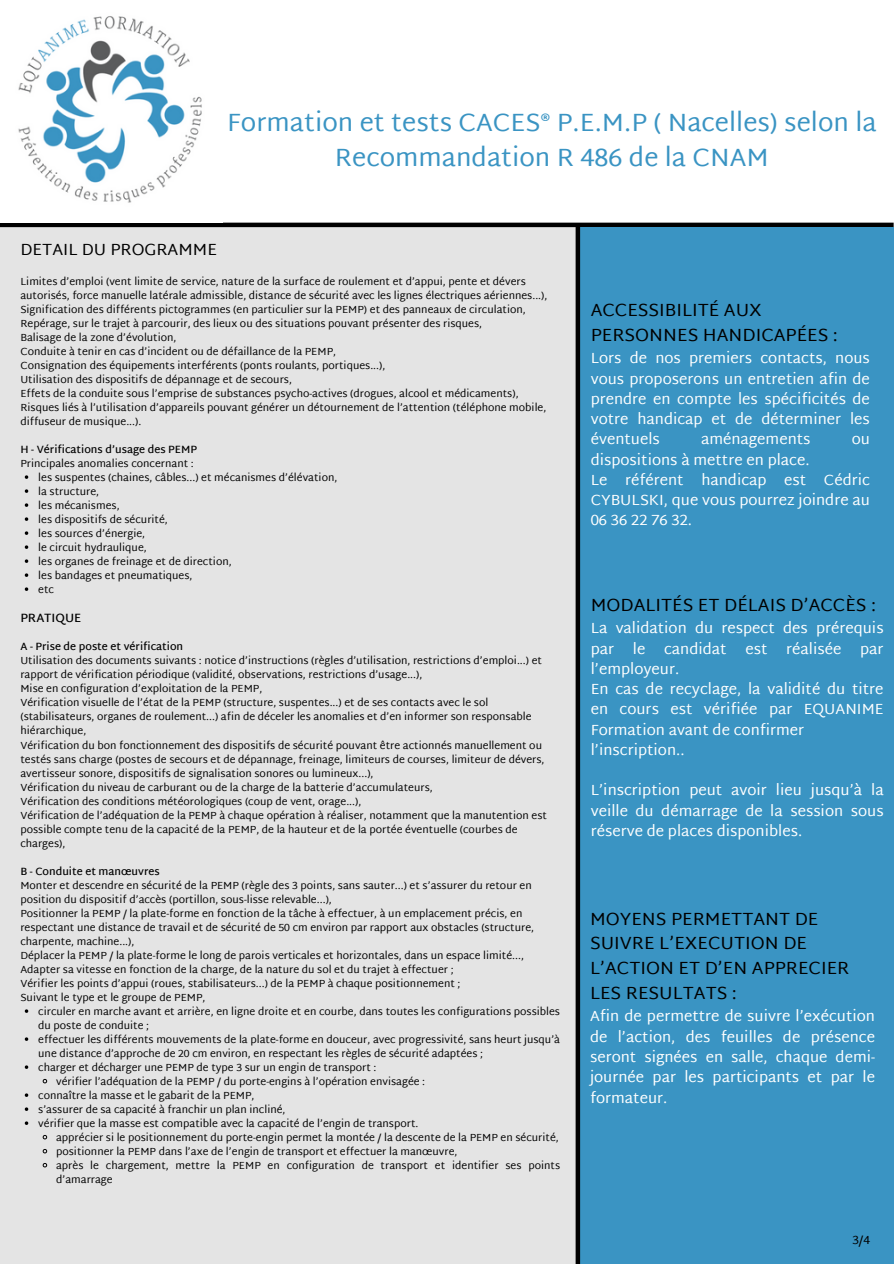
<style>
.page{position:relative;width:894px;height:1264px;background:#fff}
.page>*{position:absolute;margin:0;border:0;box-sizing:border-box;transform-origin:0 0}
.t1{font:25.5px/34.8px "Martel Sans";color:#3a94c3;text-align:center}
.t2{font:18px/24.8px "Martel Sans";color:#000}
.t3{font:16.5px "Martel Sans";color:#000}
.t4{font:15px/20.2px "Martel Sans";color:#fff;text-align:justify}
.t5{font:600 12px "Martel Sans";color:#000}
.t6{font:12px "Martel Sans";color:#000}
.t7{font:10.5px/14px "Martel Sans";color:#000}
.t8{font:600 10.5px "Martel Sans";color:#000}
</style>
<div class="page">
<div style="left:0;top:227px;width:590px;height:1036px;background:#e4e4e4"></div>
<hr style="left:0;top:223px;width:893px;height:4px;background:#000">
<img style="left:18px;top:16px;width:184px;height:187px">
<div style="left:577px;top:227px;width:315px;height:1036px;background:#3a94c3"></div>
<div style="left:575px;top:225px;width:5px;height:1038px;background:#000"></div>
<svg style="left:25px;top:475px;width:3px;height:4px"></svg>
<svg style="left:25px;top:489px;width:3px;height:4px"></svg>
<svg style="left:25px;top:503px;width:3px;height:4px"></svg>
<svg style="left:25px;top:517px;width:3px;height:4px"></svg>
<svg style="left:25px;top:531px;width:3px;height:4px"></svg>
<svg style="left:25px;top:545px;width:3px;height:4px"></svg>
<svg style="left:25px;top:559px;width:3px;height:4px"></svg>
<svg style="left:25px;top:573px;width:3px;height:4px"></svg>
<svg style="left:25px;top:587px;width:3px;height:4px"></svg>
<svg style="left:42px;top:1078px;width:6px;height:5px"></svg>
<svg style="left:42px;top:1135px;width:6px;height:4px"></svg>
<svg style="left:42px;top:1149px;width:6px;height:4px"></svg>
<svg style="left:42px;top:1163px;width:6px;height:4px"></svg>
<h5 class="t1" style="left:227px;top:105px;width:650px">Formation et tests CACES® P.E.M.P ( Nacelles) selon la<br>Recommandation R 486 de la CNAM</h5>
<p class="t3" style="left:20px;top:239px;width:198px">DETAIL DU PROGRAMME</p>
<p class="t7" style="left:20px;top:274px;width:507px">Limites d’emploi (vent limite de service, nature de la surface de roulement et d’appui, pente et dévers</p>
<p class="t7" style="left:20px;top:288px;width:528px">autorisés, force manuelle latérale admissible, distance de sécurité avec les lignes électriques aériennes...),</p>
<p class="t7" style="left:20px;top:302px;width:506px">Signification des différents pictogrammes (en particulier sur la PEMP) et des panneaux de circulation,</p>
<p class="t7" style="left:20px;top:316px;width:463px">Repérage, sur le trajet à parcourir, des lieux ou des situations pouvant présenter des risques,</p>
<p class="t7" style="left:20px;top:330px;width:158px">Balisage de la zone d’évolution,</p>
<p class="t7" style="left:20px;top:344px;width:317px">Conduite à tenir en cas d’incident ou de défaillance de la PEMP,</p>
<p class="t7" style="left:20px;top:358px;width:366px">Consignation des équipements interférents (ponts roulants, portiques...),</p>
<p class="t7" style="left:20px;top:372px;width:273px">Utilisation des dispositifs de dépannage et de secours,</p>
<p class="t7" style="left:20px;top:386px;width:499px">Effets de la conduite sous l’emprise de substances psycho-actives (drogues, alcool et médicaments),</p>
<p class="t7" style="left:20px;top:400px;width:527px">Risques liés à l’utilisation d’appareils pouvant générer un détournement de l’attention (téléphone mobile,</p>
<p class="t7" style="left:20px;top:414px;width:122px">diffuseur de musique...).</p>
<p class="t8" style="left:20px;top:443px;width:178px">H - Vérifications d’usage des PEMP</p>
<p class="t7" style="left:20px;top:456px;width:175px">Principales anomalies concernant :</p>
<p class="t7" style="left:38px;top:470px;width:300px">les suspentes (chaines, câbles...) et mécanismes d’élévation,</p>
<p class="t7" style="left:38px;top:484px;width:62px">la structure,</p>
<p class="t7" style="left:38px;top:498px;width:83px">les mécanismes,</p>
<p class="t7" style="left:38px;top:512px;width:131px">les dispositifs de sécurité,</p>
<p class="t7" style="left:38px;top:526px;width:108px">les sources d’énergie,</p>
<p class="t7" style="left:38px;top:540px;width:110px">le circuit hydraulique,</p>
<p class="t7" style="left:38px;top:554px;width:195px">les organes de freinage et de direction,</p>
<h4 class="t7" style="left:38px;top:568px;width:156px">les bandages et pneumatiques,</h4>
<p class="t7" style="left:38px;top:582px;width:17px">etc</p>
<p class="t5" style="left:20px;top:610px;width:62px">PRATIQUE</p>
<p class="t8" style="left:20px;top:640px;width:164px">A - Prise de poste et vérification</p>
<p class="t7" style="left:20px;top:654px;width:523px">Utilisation des documents suivants : notice d’instructions (règles d’utilisation, restrictions d’emploi...) et</p>
<p class="t7" style="left:20px;top:668px;width:403px">rapport de vérification périodique (validité, observations, restrictions d’usage...),</p>
<p class="t7" style="left:20px;top:682px;width:243px">Mise en configuration d’exploitation de la PEMP,</p>
<p class="t7" style="left:20px;top:696px;width:469px">Vérification visuelle de l’état de la PEMP (structure, suspentes...) et de ses contacts avec le sol</p>
<p class="t7" style="left:20px;top:710px;width:512px">(stabilisateurs, organes de roulement...) afin de déceler les anomalies et d’en informer son responsable</p>
<p class="t7" style="left:20px;top:724px;width:67px">hiérarchique,</p>
<p class="t7" style="left:20px;top:738px;width:523px">Vérification du bon fonctionnement des dispositifs de sécurité pouvant être actionnés manuellement ou</p>
<p class="t7" style="left:20px;top:752px;width:525px">testés sans charge (postes de secours et de dépannage, freinage, limiteurs de courses, limiteur de dévers,</p>
<p class="t7" style="left:20px;top:766px;width:354px">avertisseur sonore, dispositifs de signalisation sonores ou lumineux...),</p>
<p class="t7" style="left:20px;top:780px;width:414px">Vérification du niveau de carburant ou de la charge de la batterie d’accumulateurs,</p>
<p class="t7" style="left:20px;top:794px;width:342px">Vérification des conditions météorologiques (coup de vent, orage...),</p>
<p class="t7" style="left:20px;top:808px;width:528px">Vérification de l’adéquation de la PEMP à chaque opération à réaliser, notamment que la manutention est</p>
<p class="t7" style="left:20px;top:822px;width:498px">possible compte tenu de la capacité de la PEMP, de la hauteur et de la portée éventuelle (courbes de</p>
<p class="t7" style="left:20px;top:836px;width:46px">charges),</p>
<p class="t8" style="left:20px;top:864px;width:141px">B - Conduite et manœuvres</p>
<p class="t7" style="left:20px;top:878px;width:512px">Monter et descendre en sécurité de la PEMP (règle des 3 points, sans sauter...) et s’assurer du retour en</p>
<p class="t7" style="left:20px;top:892px;width:313px">position du dispositif d’accès (portillon, sous-lisse relevable...),</p>
<p class="t7" style="left:20px;top:906px;width:503px">Positionner la PEMP / la plate-forme en fonction de la tâche à effectuer, à un emplacement précis, en</p>
<p class="t7" style="left:20px;top:920px;width:515px">respectant une distance de travail et de sécurité de 50 cm environ par rapport aux obstacles (structure,</p>
<p class="t7" style="left:20px;top:934px;width:115px">charpente, machine...),</p>
<p class="t7" style="left:20px;top:948px;width:505px">Déplacer la PEMP / la plate-forme le long de parois verticales et horizontales, dans un espace limité...,</p>
<p class="t7" style="left:20px;top:962px;width:434px">Adapter sa vitesse en fonction de la charge, de la nature du sol et du trajet à effectuer ;</p>
<p class="t7" style="left:20px;top:976px;width:441px">Vérifier les points d’appui (roues, stabilisateurs...) de la PEMP à chaque positionnement ;</p>
<p class="t7" style="left:20px;top:990px;width:186px">Suivant le type et le groupe de PEMP,</p>
<p class="t7" style="left:38px;top:1004px;width:523px">circuler en marche avant et arrière, en ligne droite et en courbe, dans toutes les configurations possibles du poste de conduite ;</p>
<p class="t7" style="left:38px;top:1032px;width:523px">effectuer les différents mouvements de la plate-forme en douceur, avec progressivité, sans heurt jusqu’à une distance d’approche de 20 cm environ, en respectant les règles de sécurité adaptées ;</p>
<p class="t7" style="left:38px;top:1060px;width:340px">charger et décharger une PEMP de type 3 sur un engin de transport :</p>
<p class="t7" style="left:56px;top:1074px;width:370px">vérifier l’adéquation de la PEMP / du porte-engins à l’opération envisagée :</p>
<p class="t7" style="left:38px;top:1088px;width:218px">connaître la masse et le gabarit de la PEMP,</p>
<p class="t7" style="left:38px;top:1102px;width:249px">s’assurer de sa capacité à franchir un plan incliné,</p>
<p class="t7" style="left:38px;top:1116px;width:381px">vérifier que la masse est compatible avec la capacité de l’engin de transport.</p>
<p class="t7" style="left:56px;top:1130px;width:504px">apprécier si le positionnement du porte-engin permet la montée / la descente de la PEMP en sécurité,</p>
<h3 class="t7" style="left:56px;top:1144px;width:403px">positionner la PEMP dans l’axe de l’engin de transport et effectuer la manœuvre,</h3>
<h3 class="t7" style="left:56px;top:1158px;width:505px">après le chargement, mettre la PEMP en configuration de transport et identifier ses points d’amarrage</h3>
<p class="t2" style="left:590px;top:297px;width:249px">ACCESSIBILITÉ AUX<br>PERSONNES HANDICAPÉES :</p>
<p class="t4" style="left:590px;top:348px;width:280px">Lors de nos premiers contacts, nous vous proposerons un entretien afin de prendre en compte les spécificités de votre handicap et de déterminer les éventuels</p>
<p class="t4" style="left:700px;top:429px;width:111px">aménagements</p>
<p class="t4" style="left:851px;top:429px;width:20px">ou</p>
<p class="t4" style="left:590px;top:449px;width:280px;text-align:left">dispositions à mettre en place.<br>Le référent handicap est Cédric<br>CYBULSKI, que vous pourrez joindre au<br>06 36 22 76 32.</p>
<h3 class="t2" style="left:590px;top:592px;width:287px">MODALITÉS ET DÉLAIS D’ACCÈS :</h3>
<h3 class="t4" style="left:590px;top:618px;width:294px">La validation du respect des prérequis par</h3>
<h3 class="t4" style="left:632px;top:638px;width:14px">le</h3>
<h3 class="t4" style="left:664px;top:638px;width:64px">candidat</h3>
<h3 class="t4" style="left:745px;top:638px;width:24px">est</h3>
<h3 class="t4" style="left:786px;top:638px;width:57px">réalisée</h3>
<h3 class="t4" style="left:860px;top:638px;width:25px">par</h3>
<h3 class="t4" style="left:590px;top:658px;width:294px;text-align:left">l’employeur.<br>En cas de recyclage, la validité du titre en cours est vérifiée par EQUANIME<br>Formation avant de confirmer l’inscription..</h3>
<h3 class="t4" style="left:590px;top:780px;width:294px">L’inscription peut avoir lieu jusqu’à la veille du démarrage de la session sous réserve de places disponibles.</h3>
<h2 class="t2" style="left:590px;top:906px;width:261px">MOYENS PERMETTANT DE<br>SUIVRE L’EXECUTION DE<br>L’ACTION ET D’EN APPRECIER<br>LES RESULTATS :</h2>
<h2 class="t4" style="left:590px;top:1006px;width:286px">Afin de permettre de suivre l’exécution de l’action, des feuilles de présence seront signées en salle, chaque demi&shy;journée par les participants et par le formateur.</h2>
<h1 class="t6" style="left:852px;top:1232px;width:19px">3/4</h1>
</div>
